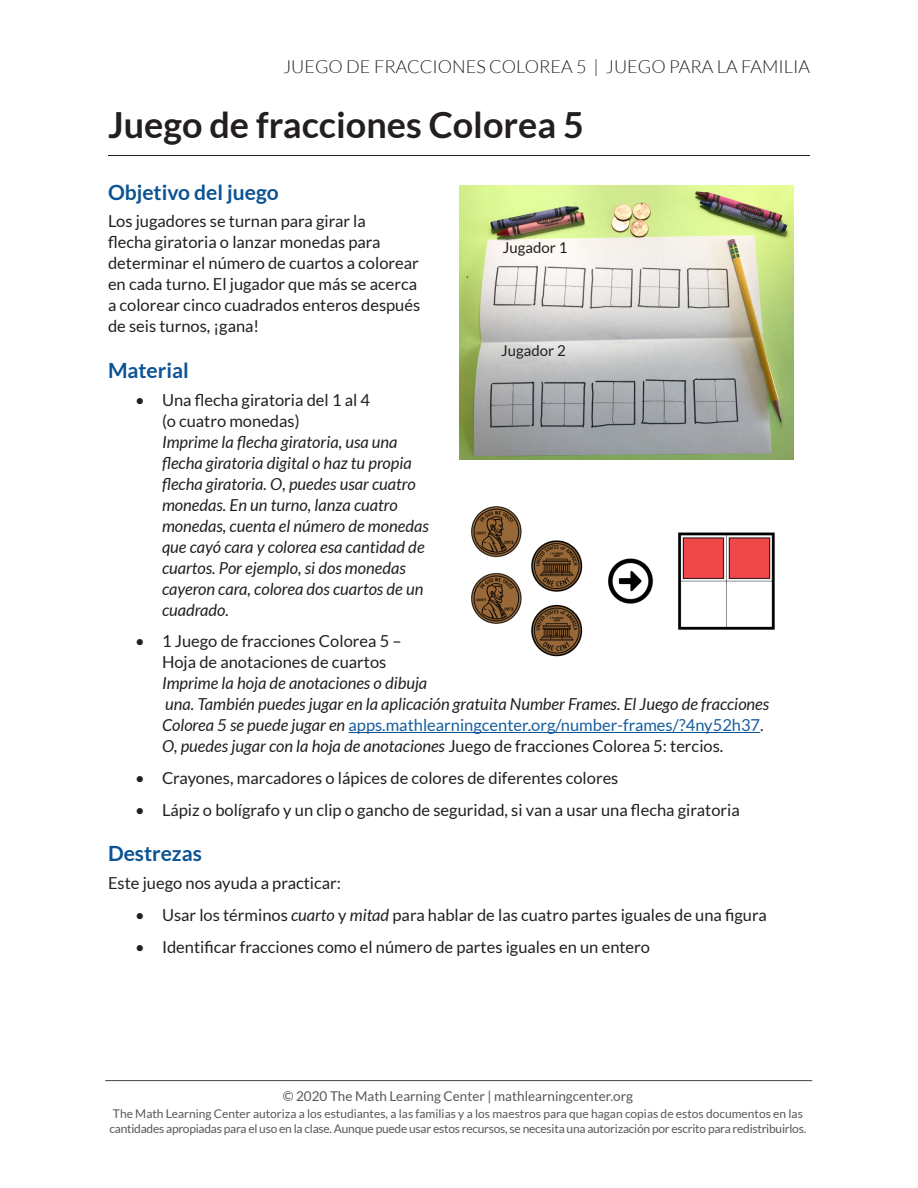
<style>
.page{position:relative;width:918px;height:1188px;background:#fff}
.page>*{position:absolute;margin:0;border:0;box-sizing:border-box;transform-origin:0 0}
.t1{font:700 36px "Lato";color:#231f20}
.t2{font:700 21px "Lato";color:#0b5394}
.t3{font:300 18px "Lato";color:#231f20}
.t4{font:16.5px/21px "Lato";color:#231f20}
.t5{font:italic 16.5px/21px "Lato";color:#231f20}
.t6{font:15px "Lato";color:#231f20}
.t7{font:13.5px "Lato";color:#57585a}
.t8{font:12px/15px "Lato";letter-spacing:-.02em;color:#57585a}
.s1{font-style:normal;color:#175d9e}
.s2{font-style:normal}
.s3{font-style:italic}
</style>
<div class="page">
<hr style="left:105px;top:1080px;width:707px;height:1px;background:#57585a">
<hr style="left:349px;top:732px;width:411px;height:1px;background:#0b5394">
<hr style="left:108px;top:155px;width:702px;height:1px;background:#231f20">
<img style="left:459px;top:185px;width:335px;height:274px">
<img style="left:471px;top:506px;width:304px;height:151px">
<p class="t3" style="left:283px;top:57px;width:528px">JUEGO DE FRACCIONES COLOREA 5 | JUEGO PARA LA FAMILIA</p>
<h1 class="t1" style="left:108px;top:105px;width:478px">Juego de fracciones Colorea 5</h1>
<p class="t2" style="left:108px;top:180px;width:172px">Objetivo del juego</p>
<p class="t4" style="left:108px;top:211px;width:314px">Los jugadores se turnan para girar la<br>flecha giratoria o lanzar monedas para determinar el número de cuartos a colorear en cada turno. El jugador que más se acerca a colorear cinco cuadrados enteros después de seis turnos, ¡gana!</p>
<p class="t2" style="left:108px;top:358px;width:82px">Material</p>
<p class="t4" style="left:162px;top:389px;width:210px;text-indent:-27px">• Una flecha giratoria del 1 al 4 (o cuatro monedas)</p>
<p class="t5" style="left:162px;top:432px;width:268px">Imprime la flecha giratoria, usa una flecha giratoria digital o haz tu propia flecha giratoria. O, puedes usar cuatro monedas. En un turno, lanza cuatro monedas, cuenta el número de monedas que cayó cara y colorea esa cantidad de cuartos. Por ejemplo, si dos monedas cayeron cara, colorea dos cuartos de un cuadrado.</p>
<p class="t4" style="left:162px;top:631px;width:241px;text-indent:-27px">• 1 Juego de fracciones Colorea 5 –<br>Hoja de anotaciones de cuartos</p>
<p class="t5" style="left:162px;top:673px;width:609px">Imprime la hoja de anotaciones o dibuja<br>una. También puedes jugar en la aplicación gratuita Number Frames. El Juego de fracciones Colorea 5 se puede jugar en <span class="s1">apps.mathlearningcenter.org/number-frames/?4ny52h37</span><span class="s2">.<br></span>O, puedes jugar con la hoja de anotaciones <span class="s2">Juego de fracciones Colorea 5: tercios.</span></p>
<p class="t4" style="left:135px;top:768px;width:485px">• Crayones, marcadores o lápices de colores de diferentes colores</p>
<p class="t4" style="left:135px;top:799px;width:606px">• Lápiz o bolígrafo y un clip o gancho de seguridad, si van a usar una flecha giratoria</p>
<p class="t2" style="left:108px;top:842px;width:95px">Destrezas</p>
<p class="t4" style="left:108px;top:872px;width:235px">Este juego nos ayuda a practicar:</p>
<p class="t4" style="left:135px;top:904px;width:633px">• Usar los términos <span class="s3">cuarto</span> y <span class="s3">mitad</span> para hablar de las cuatro partes iguales de una figura</p>
<p class="t4" style="left:135px;top:936px;width:517px">• Identificar fracciones como el número de partes iguales en un entero</p>
<p class="t6" style="left:503px;top:240px;width:66px">Jugador 1</p>
<p class="t6" style="left:501px;top:343px;width:66px">Jugador 2</p>
<p class="t7" style="left:283px;top:1088px;width:352px">© 2020 The Math Learning Center | mathlearningcenter.org</p>
<p class="t8" style="left:110px;top:1106px;width:698px">The Math Learning Center autoriza a los estudiantes, a las familias y a los maestros para que hagan copias de estos documentos en las cantidades apropiadas para el uso en la clase. Aunque puede usar estos recursos, se necesita una autorización por escrito para redistribuirlos.</p>
</div>
